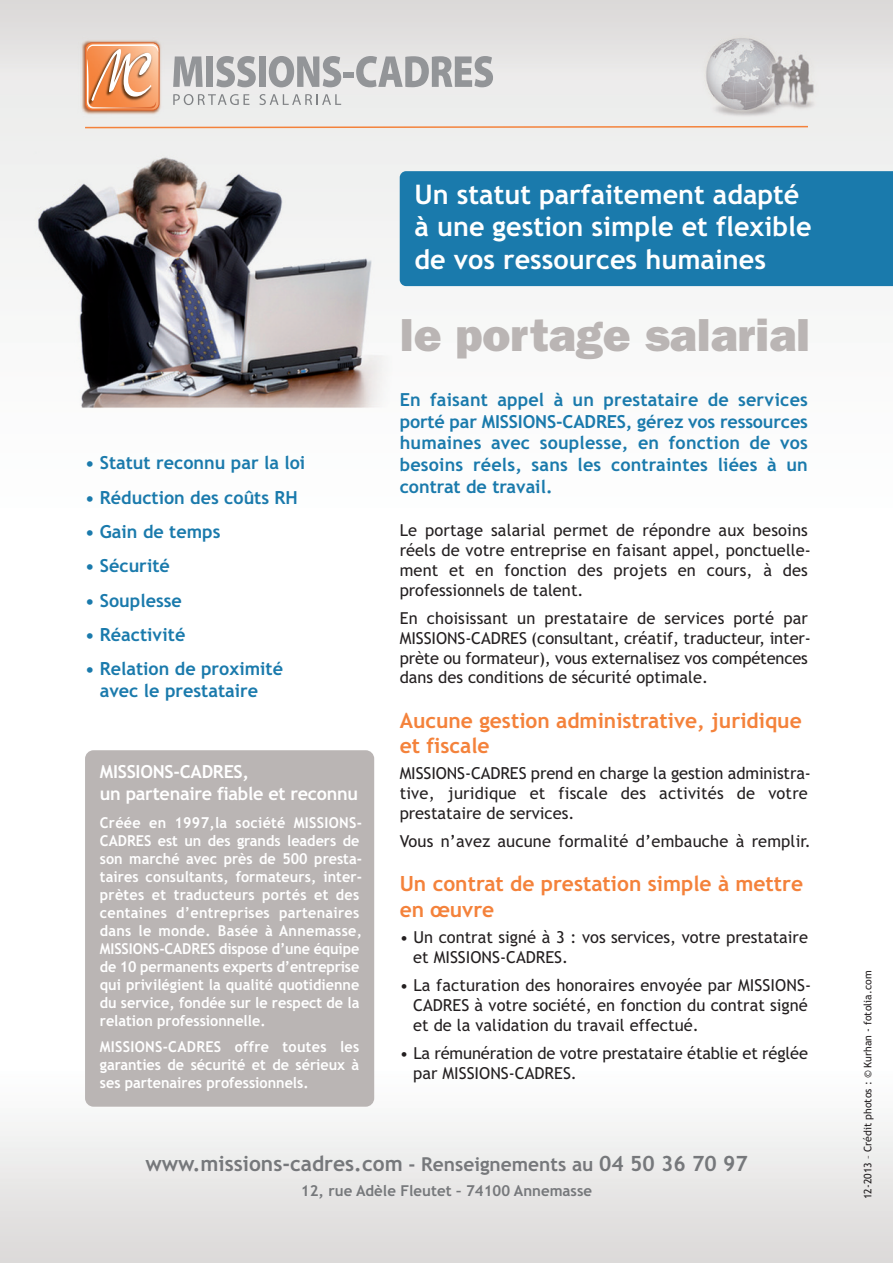
<style>
.page{position:relative;width:893px;height:1263px;background:#fff}
.page>*{position:absolute;margin:0;border:0;box-sizing:border-box;transform-origin:0 0}
.t1{font:800 46.5px "Franklin Gothic";color:#bab5b4}
.t2{font:700 27px/32.4px "Trebuchet MS";color:#fff}
.t3{font:700 21px/25.2px "Trebuchet MS";color:#f4823b}
.t4{font:700 21px "Trebuchet MS";color:#76787b}
.t5{font:700 18px/21.6px "Trebuchet MS";color:#1a7aac;text-align:justify}
.t6{font:700 18px/21.6px "Trebuchet MS";letter-spacing:-.015em;color:#fff}
.t7{font:16.5px/19.8px "Trebuchet MS";color:#231f20}
.t8{font:700 15px/18px "Trebuchet MS";color:#fff;scale:.96 1}
.t9{font:700 15px "Trebuchet MS";color:#76787b}
.t10{font:10.5px "Trebuchet MS";color:#231f20}
.s1{font-size:19.05px}
</style>
<div class="page">
<img style="left:0;top:0;width:893px;height:1263px">
<img style="left:78px;top:37px;width:97px;height:82px">
<svg style="left:85px;top:43px;width:74px;height:67px;background:#eba477"></svg>
<svg style="left:173px;top:56px;width:30px;height:31px"></svg>
<div style="left:206px;top:56px;width:7px;height:31px;background:#939598"></div>
<svg style="left:216px;top:56px;width:40px;height:31px"></svg>
<div style="left:259px;top:56px;width:7px;height:31px;background:#939598"></div>
<svg style="left:269px;top:56px;width:72px;height:31px;background:#b4b5b7"></svg>
<div style="left:344px;top:73px;width:10px;height:5px;background:#939598"></div>
<svg style="left:356px;top:56px;width:137px;height:31px;background:#b6b7b9"></svg>
<svg style="left:173px;top:94px;width:76px;height:11px"></svg>
<svg style="left:259px;top:94px;width:82px;height:11px"></svg>
<svg style="left:84px;top:125px;width:725px;height:4px;background:#f0c5aa"></svg>
<div style="left:400px;top:171px;width:493px;height:115px;background:#1a7aac"></div>
<div style="left:85px;top:750px;width:289px;height:357px;background:#bab5b4;border-radius:9px"></div>
<h2 class="t2" style="left:415px;top:178px;width:399px">Un statut parfaitement adapté à une gestion simple et flexible de vos ressources humaines</h2>
<p class="t5" style="left:85px;top:452px;width:222px">• Statut reconnu par la loi</p>
<p class="t5" style="left:85px;top:486px;width:214px">• Réduction des coûts RH</p>
<p class="t5" style="left:85px;top:521px;width:137px">• Gain de temps</p>
<p class="t5" style="left:85px;top:555px;width:86px">• Sécurité</p>
<p class="t5" style="left:85px;top:590px;width:98px">• Souplesse</p>
<p class="t5" style="left:85px;top:624px;width:102px">• Réactivité</p>
<p class="t5" style="left:85px;top:658px;width:200px;text-align:center">• Relation de proximité avec le prestataire</p>
<p class="t6" style="left:100px;top:761px;width:260px">MISSIONS-CADRES,<br>un partenaire fiable et reconnu</p>
<p class="t8" style="left:100px;top:814px;width:275px">Créée en 1997,la société MISSIONS-CADRES est un des grands leaders de son marché avec près de 500 presta&shy;taires consultants, formateurs, inter&shy;prètes et traducteurs portés et des centaines d’entreprises partenaires dans le monde. Basée à Annemasse, MISSIONS-CADRES dispose d’une équipe de 10 permanents experts d’entreprise qui privilégient la qualité quotidienne du service, fondée sur le respect de la relation professionnelle.</p>
<p class="t8" style="left:100px;top:1038px;width:272px;text-align:justify">MISSIONS-CADRES offre toutes les garanties de sécurité et de sérieux à ses partenaires professionnels.</p>
<h1 class="t1" style="left:400px;top:319px;width:412px">le portage salarial</h1>
<p class="t5" style="left:400px;top:389px;width:410px">En faisant appel à un prestataire de services porté par MISSIONS-CADRES, gérez vos ressources humaines avec souplesse, en fonction de vos besoins réels, sans les contraintes liées à un contrat de travail.</p>
<p class="t7" style="left:400px;top:521px;width:413px">Le portage salarial permet de répondre aux besoins réels de votre entreprise en faisant appel, ponctuelle&shy;ment et en fonction des projets en cours, à des professionnels de talent.</p>
<p class="t7" style="left:400px;top:608px;width:413px">En choisissant un prestataire de services porté par MISSIONS-CADRES (consultant, créatif, traducteur, inter&shy;prète ou formateur), vous externalisez vos compétences dans des conditions de sécurité optimale.</p>
<p class="t3" style="left:400px;top:708px;width:404px">Aucune gestion administrative, juridique et fiscale</p>
<p class="t7" style="left:400px;top:763px;width:413px">MISSIONS-CADRES prend en charge la gestion administra&shy;tive, juridique et fiscale des activités de votre prestataire de services.</p>
<p class="t7" style="left:400px;top:831px;width:413px">Vous n’avez aucune formalité d’embauche à remplir.</p>
<p class="t3" style="left:400px;top:871px;width:405px">Un contrat de prestation simple à mettre en œuvre</p>
<p class="t7" style="left:413px;top:927px;width:396px;text-indent:-14px">• Un contrat signé à 3 : vos services, votre prestataire et MISSIONS-CADRES.</p>
<p class="t7" style="left:413px;top:975px;width:399px;text-indent:-13px">• La facturation des honoraires envoyée par MISSIONS-<br>CADRES à votre société, en fonction du contrat signé et de la validation du travail effectué.</p>
<p class="t7" style="left:413px;top:1043px;width:396px;text-indent:-14px">• La rémunération de votre prestataire établie et réglée par MISSIONS-CADRES.</p>
<p class="t4" style="left:145px;top:1151px;width:604px">www.missions-cadres.com <span class="s1">- Renseignements au</span> 04 50 36 70 97</p>
<p class="t9" style="left:301px;top:1182px;width:293px">12, rue Adèle Fleutet – 74100 Annemasse</p>
<p class="t10" style="left:862px;top:1199px;width:230px;rotate:-90deg">12-2013 – Crédit photos : © Kurhan - fotolia.com</p>
</div>
